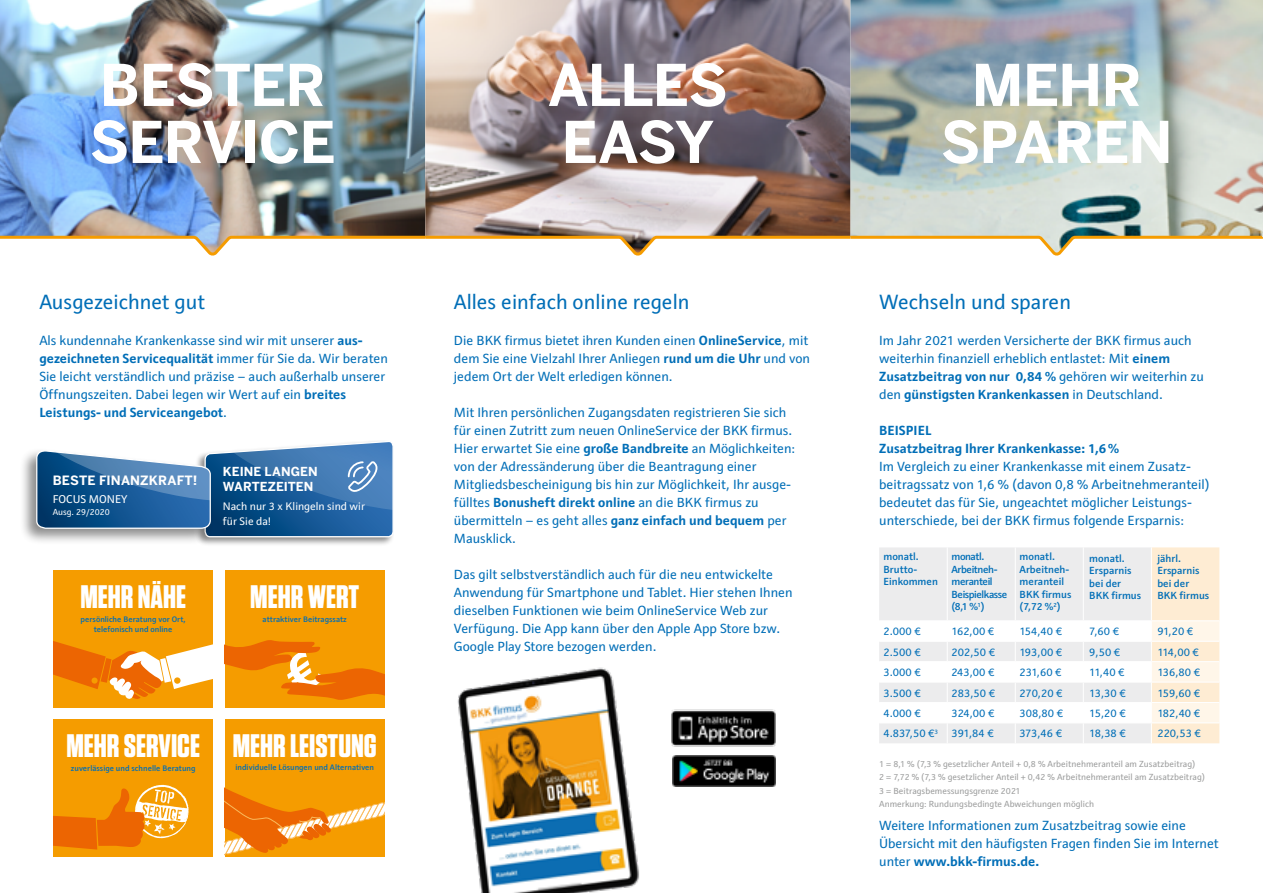
<style>
.page{position:relative;width:1263px;height:893px;background:#fff}
.page>*{position:absolute;margin:0;border:0;box-sizing:border-box;transform-origin:0 0}
.t1{font:700 57px/57px "Benton Sans";letter-spacing:-.015em;color:#fff}
.t2{font:700 32.55px "Tungsten";color:#fff}
.t3{font:21px "Raldo TOT";color:#006eb7}
.t4{font:13.5px/18px "Raldo TOT";color:#006eb7}
.t5{font:700 13.5px/18px "Raldo TOT";color:#006eb7}
.t6{font:700 12.75px "Benton Sans";letter-spacing:.01em;color:#fff}
.t7{font:700 12.3px/14.9px "Benton Sans";letter-spacing:.005em;color:#fff}
.t8{font:11.55px "Raldo TOT";color:#fff}
.t9{font:11.25px "Raldo TOT";color:#006eb7}
.t10{font:11.1px/14.9px "Raldo TOT";color:#fff}
.t11{font:10.5px/12.6px "Raldo TOT Sem Bol";color:#006eb7}
.t12{font:10.5px/12.6px "Raldo TOT Sem Bol";letter-spacing:-.04em;color:#006eb7}
.t13{font:9px/13.5px "Raldo TOT";color:#9c9d9d}
.t14{font:9px "Raldo TOT";color:#fff}
.t15{font:8.1px/9.8px "Raldo TOT Sem Bol";color:#006eb7;text-align:center}
.s1{font-weight:700}
</style>
<div class="page">
<img style="left:0;top:0;width:1262px;height:234px">
<svg style="left:879px;top:547px;width:340px;height:196px"></svg>
<hr style="left:1151px;top:722px;width:68px;height:1px;background:#fff">
<div style="left:53px;top:570px;width:160px;height:138px;background:#f59c00"></div>
<svg style="left:53px;top:641px;width:160px;height:58px"></svg>
<div style="left:225px;top:570px;width:160px;height:138px;background:#f59c00"></div>
<div style="left:225px;top:719px;width:160px;height:137px;background:#f59c00"></div>
<svg style="left:225px;top:788px;width:106px;height:67px"></svg>
<div style="left:53px;top:719px;width:160px;height:137px;background:#f59c00"></div>
<svg style="left:53px;top:785px;width:136px;height:64px"></svg>
<div style="left:196px;top:440px;width:198px;height:107px;background:#000;opacity:.45"></div>
<div style="left:20px;top:447px;width:193px;height:98px;background:#000;opacity:.45"></div>
<svg style="left:35px;top:440px;width:359px;height:98px;background:#4e7fac"></svg>
<img style="left:770px;top:709px;width:5px;height:38px">
<img style="left:770px;top:756px;width:6px;height:30px">
<svg style="left:0;top:234px;width:1263px;height:22px"></svg>
<img style="left:1262px;top:0;width:1px;height:237px">
<img style="left:331px;top:667px;width:439px;height:226px">
<svg style="left:225px;top:640px;width:160px;height:60px"></svg>
<h1 class="t1" style="left:90px;top:56px;width:247px">BESTER<br>SERVICE</h1>
<h1 class="t1" style="left:941px;top:56px;width:233px;text-align:center">MEHR<br>SPAREN</h1>
<h1 class="t1" style="left:548px;top:56px;width:181px">ALLES<br>EASY</h1>
<h3 class="t3" style="left:39px;top:289px;width:168px">Ausgezeichnet gut</h3>
<p class="t4" style="left:39px;top:331px;width:350px">Als kundennahe Krankenkasse sind wir mit unserer <span class="s1">aus&shy;gezeichneten Servicequalität</span> immer für Sie da. Wir beraten Sie leicht verständlich und präzise – auch außerhalb unserer Öffnungszeiten. Dabei legen wir Wert auf ein <span class="s1">breites Leistungs- und Serviceangebot</span>.</p>
<p class="t6" style="left:53px;top:473px;width:146px">BESTE FINANZKRAFT!</p>
<p class="t8" style="left:53px;top:492px;width:76px">FOCUS MONEY</p>
<p class="t14" style="left:53px;top:506px;width:59px">Ausg. 29/2020</p>
<h2 class="t2" style="left:80px;top:580px;width:107px">MEHR NÄHE</h2>
<p class="t15" style="left:81px;top:614px;width:107px">persönliche Beratung vor Ort, telefonisch und online</p>
<p class="t7" style="left:223px;top:464px;width:96px">KEINE LANGEN<br>WARTEZEITEN</p>
<p class="t10" style="left:223px;top:499px;width:144px">Nach nur 3 x Klingeln sind wir für Sie da!</p>
<h2 class="t2" style="left:250px;top:580px;width:111px">MEHR WERT</h2>
<p class="t15" style="left:263px;top:614px;width:86px">attraktiver Beitragssatz</p>
<h2 class="t2" style="left:66px;top:729px;width:135px">MEHR SERVICE</h2>
<p class="t15" style="left:71px;top:763px;width:126px">zuverlässige und schnelle Beratung</p>
<h2 class="t2" style="left:233px;top:728px;width:146px">MEHR LEISTUNG</h2>
<p class="t15" style="left:235px;top:763px;width:140px">individuelle Lösungen und Alternativen</p>
<h3 class="t3" style="left:454px;top:289px;width:237px">Alles einfach online regeln</h3>
<p class="t4" style="left:454px;top:331px;width:358px">Die BKK firmus bietet ihren Kunden einen <span class="s1">OnlineService</span>, mit dem Sie eine Vielzahl Ihrer Anliegen <span class="s1">rund um die Uhr</span> und von jedem Ort der Welt erledigen können.</p>
<p class="t4" style="left:454px;top:403px;width:343px">Mit Ihren persönlichen Zugangsdaten registrieren Sie sich für einen Zutritt zum neuen OnlineService der BKK firmus.<br>Hier erwartet Sie eine <span class="s1">große Bandbreite</span> an Möglichkeiten: von der Adressänderung über die Beantragung einer Mitgliedsbescheinigung bis hin zur Möglichkeit, Ihr ausge&shy;fülltes <span class="s1">Bonusheft direkt online</span> an die BKK firmus zu übermitteln – es geht alles <span class="s1">ganz einfach und bequem</span> per Mausklick.</p>
<p class="t4" style="left:454px;top:565px;width:340px">Das gilt selbstverständlich auch für die neu entwickelte Anwendung für Smartphone und Tablet. Hier stehen Ihnen dieselben Funktionen wie beim OnlineService Web zur Verfügung. Die App kann über den Apple App Store bzw.<br>Google Play Store bezogen werden.</p>
<h3 class="t3" style="left:879px;top:289px;width:193px">Wechseln und sparen</h3>
<p class="t4" style="left:879px;top:331px;width:326px">Im Jahr 2021 werden Versicherte der BKK firmus auch weiterhin finanziell erheblich entlastet: Mit <span class="s1">einem Zusatzbeitrag von nur 0,84 %</span> gehören wir weiterhin zu den <span class="s1">günstigsten Krankenkassen</span> in Deutschland.</p>
<p class="t5" style="left:879px;top:422px;width:241px">BEISPIEL<br>Zusatzbeitrag Ihrer Krankenkasse: 1,6%</p>
<p class="t4" style="left:879px;top:457px;width:332px">Im Vergleich zu einer Krankenkasse mit einem Zusatz&shy;beitragssatz von 1,6 % (davon 0,8 % Arbeitnehmeranteil) bedeutet das für Sie, ungeachtet möglicher Leistungs&shy;unterschiede, bei der BKK firmus folgende Ersparnis:</p>
<p class="t11" style="left:883px;top:550px;width:56px">monatl.<br>Brutto-<br>Einkommen</p>
<p class="t12" style="left:951px;top:550px;width:57px">monatl.<br>Arbeitneh&shy;meranteil<br>Beispielkasse (8,1 %<sup>1</sup>)</p>
<p class="t11" style="left:1019px;top:550px;width:53px">monatl.<br>Arbeitneh&shy;meranteil<br>BKK firmus (7,72 %<sup>2</sup>)</p>
<p class="t11" style="left:1089px;top:552px;width:53px">monatl.<br>Ersparnis bei der<br>BKK firmus</p>
<p class="t11" style="left:1157px;top:552px;width:53px">jährl.<br>Ersparnis bei der<br>BKK firmus</p>
<p class="t9" style="left:883px;top:625px;width:39px">2.000 €</p>
<p class="t9" style="left:951px;top:625px;width:44px">162,00 €</p>
<p class="t9" style="left:1019px;top:625px;width:44px">154,40 €</p>
<p class="t9" style="left:1089px;top:625px;width:31px">7,60 €</p>
<p class="t9" style="left:1157px;top:625px;width:37px">91,20 €</p>
<p class="t9" style="left:883px;top:645px;width:39px">2.500 €</p>
<p class="t9" style="left:951px;top:645px;width:45px">202,50 €</p>
<p class="t9" style="left:1019px;top:645px;width:44px">193,00 €</p>
<p class="t9" style="left:1089px;top:645px;width:32px">9,50 €</p>
<p class="t9" style="left:1157px;top:645px;width:43px">114,00 €</p>
<p class="t9" style="left:883px;top:665px;width:39px">3.000 €</p>
<p class="t9" style="left:951px;top:665px;width:44px">243,00 €</p>
<p class="t9" style="left:1019px;top:665px;width:44px">231,60 €</p>
<p class="t9" style="left:1089px;top:665px;width:37px">11,40 €</p>
<p class="t9" style="left:1157px;top:665px;width:44px">136,80 €</p>
<p class="t9" style="left:883px;top:686px;width:39px">3.500 €</p>
<p class="t9" style="left:951px;top:686px;width:45px">283,50 €</p>
<p class="t9" style="left:1019px;top:686px;width:45px">270,20 €</p>
<p class="t9" style="left:1089px;top:686px;width:38px">13,30 €</p>
<p class="t9" style="left:1157px;top:686px;width:44px">159,60 €</p>
<p class="t9" style="left:883px;top:706px;width:39px">4.000 €</p>
<p class="t9" style="left:951px;top:706px;width:44px">324,00 €</p>
<p class="t9" style="left:1019px;top:706px;width:45px">308,80 €</p>
<p class="t9" style="left:1089px;top:706px;width:38px">15,20 €</p>
<p class="t9" style="left:1157px;top:706px;width:44px">182,40 €</p>
<p class="t9" style="left:883px;top:727px;width:112px">4.837,50 €<sup>3</sup> 391,84 €</p>
<p class="t9" style="left:1019px;top:727px;width:44px">373,46 €</p>
<p class="t9" style="left:1089px;top:727px;width:38px">18,38 €</p>
<p class="t9" style="left:1157px;top:727px;width:45px">220,53 €</p>
<p class="t13" style="left:879px;top:757px;width:327px">1 = 8,1 % (7,3 % gesetzlicher Anteil + 0,8 % Arbeitnehmeranteil am Zusatzbeitrag)<br>2 = 7,72 % (7,3 % gesetzlicher Anteil + 0,42 % Arbeitnehmeranteil am Zusatzbeitrag)<br>3 = Beitragsbemessungsgrenze 2021<br>Anmerkung: Rundungsbedingte Abweichungen möglich</p>
<p class="t4" style="left:879px;top:816px;width:341px">Weitere Informationen zum Zusatzbeitrag sowie eine<br>Übersicht mit den häufigsten Fragen finden Sie im Internet unter <span class="s1">www.bkk-firmus.de.</span></p>
</div>
